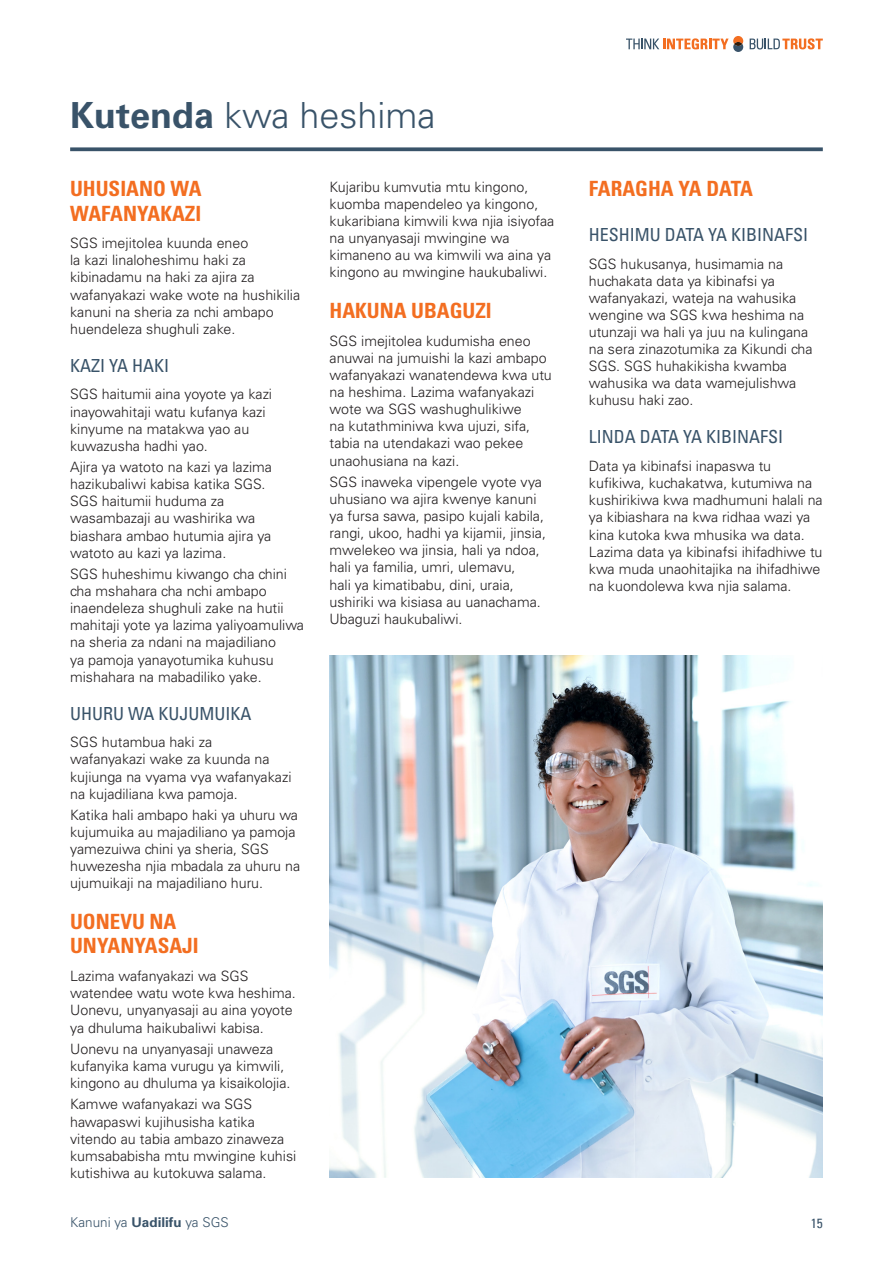
<style>
.page{position:relative;width:893px;height:1263px;background:#fff}
.page>*{position:absolute;margin:0;border:0;box-sizing:border-box;transform-origin:0 0}
.t1{font:300 36px "Univers LT Std";color:#395369}
.First_Subheading{font:700 condensed 21px/24px "Univers LT Std";color:#f36e21}
.Second_Subheading{font:condensed 18px "Univers LT Std";color:#395369}
.Body_Text{font:300 14.25px/17.1px "Univers LT Std";color:#231f20}
.t2{font:300 13.5px "Univers LT Std";color:#395369}
.Body_Text-2{font:condensed 13.5px "Univers LT";color:#395369}
.s1{font-weight:700}
</style>
<div class="page">
<svg style="left:750px;top:38px;width:73px;height:11px"></svg>
<svg style="left:626px;top:36px;width:117px;height:16px"></svg>
<svg style="left:70px;top:147px;width:753px;height:4px;background:#4d6578"></svg>
<img style="left:330px;top:655px;width:493px;height:523px">
<p class="t1" style="left:70px;top:94px;width:367px"><span class="s1">Kutenda</span> kwa heshima</p>
<p class="First_Subheading" style="left:70px;top:177px;width:133px">UHUSIANO WA<br>WAFANYAKAZI</p>
<p class="Body_Text" style="left:70px;top:235px;width:231px">SGS imejitolea kuunda eneo<br>la kazi linaloheshimu haki za kibinadamu na haki za ajira za wafanyakazi wake wote na hushikilia kanuni na sheria za nchi ambapo huendeleza shughuli zake.</p>
<p class="Second_Subheading" style="left:70px;top:354px;width:100px">KAZI YA HAKI</p>
<p class="Body_Text" style="left:70px;top:386px;width:203px">SGS haitumii aina yoyote ya kazi inayowahitaji watu kufanya kazi kinyume na matakwa yao au kuwazusha hadhi yao.</p>
<p class="Body_Text" style="left:70px;top:459px;width:203px">Ajira ya watoto na kazi ya lazima hazikubaliwi kabisa katika SGS.<br>SGS haitumii huduma za wasambazaji au washirika wa biashara ambao hutumia ajira ya watoto au kazi ya lazima.</p>
<p class="Body_Text" style="left:70px;top:565px;width:235px">SGS huheshimu kiwango cha chini cha mshahara cha nchi ambapo inaendeleza shughuli zake na hutii mahitaji yote ya lazima yaliyoamuliwa na sheria za ndani na majadiliano<br>ya pamoja yanayotumika kuhusu mishahara na mabadiliko yake.</p>
<p class="Second_Subheading" style="left:70px;top:702px;width:183px">UHURU WA KUJUMUIKA</p>
<p class="Body_Text" style="left:70px;top:734px;width:223px">SGS hutambua haki za<br>wafanyakazi wake za kuunda na kujiunga na vyama vya wafanyakazi na kujadiliana kwa pamoja.</p>
<p class="Body_Text" style="left:70px;top:806px;width:232px">Katika hali ambapo haki ya uhuru wa kujumuika au majadiliano ya pamoja yamezuiwa chini ya sheria, SGS huwezesha njia mbadala za uhuru na ujumuikaji na majadiliano huru.</p>
<p class="First_Subheading" style="left:70px;top:910px;width:130px">UONEVU NA<br>UNYANYASAJI</p>
<p class="Body_Text" style="left:70px;top:967px;width:227px">Lazima wafanyakazi wa SGS watendee watu wote kwa heshima.<br>Uonevu, unyanyasaji au aina yoyote ya dhuluma haikubaliwi kabisa.</p>
<p class="Body_Text" style="left:70px;top:1040px;width:222px">Uonevu na unyanyasaji unaweza kufanyika kama vurugu ya kimwili, kingono au dhuluma ya kisaikolojia.</p>
<p class="Body_Text" style="left:70px;top:1096px;width:228px">Kamwe wafanyakazi wa SGS hawapaswi kujihusisha katika vitendo au tabia ambazo zinaweza kumsababisha mtu mwingine kuhisi kutishiwa au kutokuwa salama.</p>
<p class="t2" style="left:70px;top:1214px;width:160px">Kanuni ya <span class="s1">Uadilifu</span> ya SGS</p>
<p class="Body_Text" style="left:330px;top:178px;width:226px">Kujaribu kumvutia mtu kingono, kuomba mapendeleo ya kingono, kukaribiana kimwili kwa njia isiyofaa na unyanyasaji mwingine wa kimaneno au wa kimwili wa aina ya kingono au mwingine haukubaliwi.</p>
<p class="First_Subheading" style="left:330px;top:299px;width:164px">HAKUNA UBAGUZI</p>
<p class="Body_Text" style="left:330px;top:332px;width:224px">SGS imejitolea kudumisha eneo anuwai na jumuishi la kazi ambapo wafanyakazi wanatendewa kwa utu na heshima. Lazima wafanyakazi wote wa SGS washughulikiwe<br>na kutathminiwa kwa ujuzi, sifa, tabia na utendakazi wao pekee unaohusiana na kazi.</p>
<p class="Body_Text" style="left:330px;top:473px;width:218px">SGS inaweka vipengele vyote vya uhusiano wa ajira kwenye kanuni ya fursa sawa, pasipo kujali kabila, rangi, ukoo, hadhi ya kijamii, jinsia, mwelekeo wa jinsia, hali ya ndoa, hali ya familia, umri, ulemavu,<br>hali ya kimatibabu, dini, uraia, ushiriki wa kisiasa au uanachama.<br>Ubaguzi haukubaliwi.</p>
<p class="First_Subheading" style="left:589px;top:177px;width:165px">FARAGHA YA DATA</p>
<p class="Second_Subheading" style="left:589px;top:223px;width:221px">HESHIMU DATA YA KIBINAFSI</p>
<p class="Body_Text" style="left:589px;top:255px;width:225px">SGS hukusanya, husimamia na huchakata data ya kibinafsi ya wafanyakazi, wateja na wahusika wengine wa SGS kwa heshima na utunzaji wa hali ya juu na kulingana na sera zinazotumika za Kikundi cha<br>SGS. SGS huhakikisha kwamba wahusika wa data wamejulishwa kuhusu haki zao.</p>
<p class="Second_Subheading" style="left:589px;top:426px;width:196px">LINDA DATA YA KIBINAFSI</p>
<p class="Body_Text" style="left:589px;top:458px;width:235px">Data ya kibinafsi inapaswa tu kufikiwa, kuchakatwa, kutumiwa na kushirikiwa kwa madhumuni halali na ya kibiashara na kwa ridhaa wazi ya kina kutoka kwa mhusika wa data.<br>Lazima data ya kibinafsi ihifadhiwe tu kwa muda unaohitajika na ihifadhiwe na kuondolewa kwa njia salama.</p>
<p class="Body_Text-2" style="left:811px;top:1214px;width:13px">15</p>
</div>
